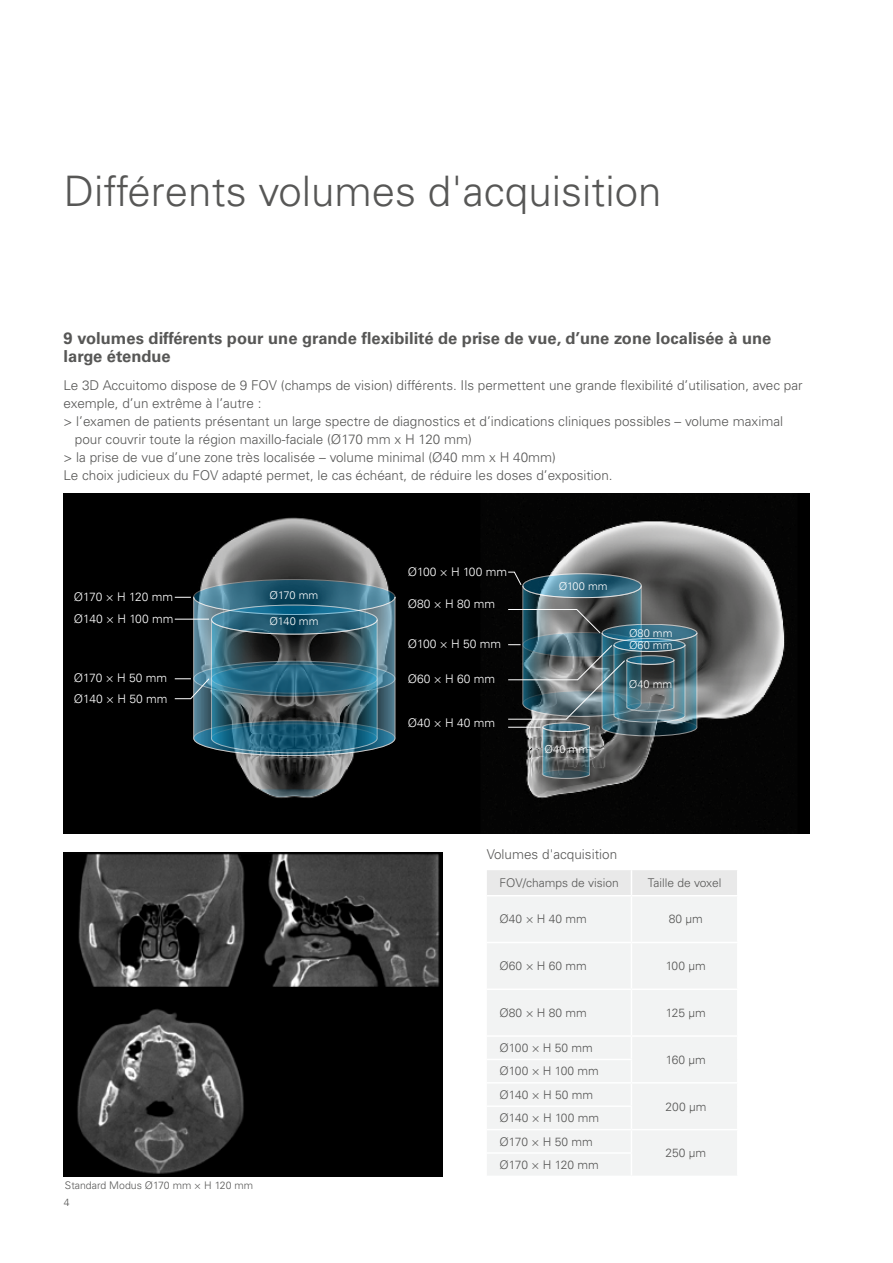
<style>
.page{position:relative;width:893px;height:1263px;background:#fff}
.page>*{position:absolute;margin:0;border:0;box-sizing:border-box;transform-origin:0 0}
.headline_1__28pt{font:300 42px "Univers LT Pro 45";color:#575756}
.copy_-_9pt_-_english{font:700 16.5px/18px "Univers LT Pro 65";color:#575756}
.copy_-_9pt_-_english-2{font:300 13.5px "Univers LT Pro 45";color:#575756}
.body_text_9pt_-_int_-_table{font:300 12px "Univers";color:#575756}
.copy_-_9pt_-_english-3{font:300 12px "Univers";color:#fff}
.body_text_9pt_-_int_-_table-2{font:300 12px "Univers LT Pro 45";color:#575756}
.copy_-_9pt_-_english-4{font:300 12px "Univers";color:#575756}
.copy_-_9pt_-_english-5{font:300 11.1px "Univers";color:#fff}
.copy_-_9pt_-_english-6{font:300 10.5px "Univers LT Pro 45";color:#575756}
.t1{font:300 10.5px "Univers";color:#575756}
</style>
<div class="page">
<img style="left:466px;top:494px;width:343px;height:340px">
<img style="left:64px;top:494px;width:384px;height:340px">
<div style="left:448px;top:494px;width:18px;height:340px;background:#000"></div>
<svg style="left:194px;top:579px;width:201px;height:35px;background:#35687e"></svg>
<svg style="left:260px;top:789px;width:68px;height:8px"></svg>
<img style="left:248px;top:518px;width:93px;height:13px">
<img style="left:64px;top:852px;width:378px;height:324px">
<svg style="left:508px;top:572px;width:189px;height:206px;background:#485a61"></svg>
<svg style="left:174px;top:597px;width:221px;height:159px;background:#375e6d"></svg>
<div style="left:487px;top:897px;width:250px;height:278px;background:#f2f3f3"></div>
<div style="left:487px;top:870px;width:250px;height:25px;background:#e9e9e9"></div>
<hr style="left:487px;top:942px;width:144px;height:1px;background:#fff">
<hr style="left:487px;top:988px;width:144px;height:2px;background:#fff">
<hr style="left:631px;top:1129px;width:107px;height:1px;background:#fff">
<hr style="left:487px;top:1035px;width:144px;height:2px;background:#fff">
<hr style="left:487px;top:1059px;width:145px;height:1px;background:#fff">
<hr style="left:487px;top:1105px;width:145px;height:2px;background:#fff">
<hr style="left:487px;top:1129px;width:144px;height:1px;background:#fff">
<hr style="left:487px;top:1152px;width:145px;height:2px;background:#fff">
<hr style="left:487px;top:1082px;width:144px;height:1px;background:#fff">
<hr style="left:631px;top:896px;width:1px;height:46px;background:#fff">
<hr style="left:631px;top:942px;width:107px;height:1px;background:#fff">
<hr style="left:631px;top:943px;width:1px;height:45px;background:#fff">
<hr style="left:631px;top:988px;width:107px;height:2px;background:#fff">
<hr style="left:631px;top:990px;width:1px;height:45px;background:#fff">
<hr style="left:631px;top:1035px;width:107px;height:2px;background:#fff">
<hr style="left:631px;top:1082px;width:107px;height:1px;background:#fff">
<svg style="left:631px;top:1037px;width:1px;height:138px"></svg>
<p class="headline_1__28pt" style="left:64px;top:163px;width:599px">Différents volumes d'acquisition</p>
<p class="copy_-_9pt_-_english" style="left:64px;top:328px;width:709px">9 volumes différents pour une grande flexibilité de prise de vue, d’une zone localisée à une large étendue</p>
<p class="copy_-_9pt_-_english-2" style="left:64px;top:376px;width:740px">Le 3D Accuitomo dispose de 9 FOV (champs de vision) différents. Ils permettent une grande flexibilité d’utilisation, avec par</p>
<p class="copy_-_9pt_-_english-2" style="left:64px;top:394px;width:199px">exemple, d’un extrême à l’autre :</p>
<p class="copy_-_9pt_-_english-2" style="left:64px;top:412px;width:721px">&gt; l’examen de patients présentant un large spectre de diagnostics et d’indications cliniques possibles – volume maximal</p>
<p class="copy_-_9pt_-_english-2" style="left:75px;top:430px;width:398px">pour couvrir toute la région maxillo-faciale (Ø170 mm x H 120 mm)</p>
<p class="copy_-_9pt_-_english-2" style="left:64px;top:448px;width:494px">&gt; la prise de vue d’une zone très localisée – volume minimal (Ø40 mm x H 40mm)</p>
<p class="copy_-_9pt_-_english-2" style="left:64px;top:466px;width:551px">Le choix judicieux du FOV adapté permet, le cas échéant, de réduire les doses d’exposition.</p>
<p class="copy_-_9pt_-_english-3" style="left:74px;top:589px;width:101px">Ø170 × H 120 mm</p>
<p class="copy_-_9pt_-_english-3" style="left:74px;top:611px;width:101px">Ø140 × H 100 mm</p>
<p class="copy_-_9pt_-_english-3" style="left:74px;top:670px;width:95px">Ø170 × H 50 mm</p>
<p class="copy_-_9pt_-_english-3" style="left:74px;top:692px;width:95px">Ø140 × H 50 mm</p>
<p class="copy_-_9pt_-_english-5" style="left:269px;top:588px;width:50px">Ø170 mm</p>
<p class="copy_-_9pt_-_english-5" style="left:269px;top:614px;width:51px">Ø140 mm</p>
<p class="copy_-_9pt_-_english-6" style="left:65px;top:1178px;width:190px">Standard Modus Ø170 mm × H 120 mm</p>
<p class="t1" style="left:64px;top:1195px;width:7px">4</p>
<p class="copy_-_9pt_-_english-3" style="left:408px;top:564px;width:101px">Ø100 × H 100 mm</p>
<p class="copy_-_9pt_-_english-3" style="left:408px;top:596px;width:89px">Ø80 × H 80 mm</p>
<p class="copy_-_9pt_-_english-3" style="left:408px;top:636px;width:95px">Ø100 × H 50 mm</p>
<p class="copy_-_9pt_-_english-3" style="left:408px;top:672px;width:89px">Ø60 × H 60 mm</p>
<p class="copy_-_9pt_-_english-3" style="left:408px;top:716px;width:89px">Ø40 × H 40 mm</p>
<p class="copy_-_9pt_-_english-5" style="left:559px;top:579px;width:51px">Ø100 mm</p>
<p class="copy_-_9pt_-_english-5" style="left:629px;top:626px;width:45px">Ø80 mm</p>
<p class="copy_-_9pt_-_english-5" style="left:629px;top:638px;width:45px">Ø60 mm</p>
<p class="copy_-_9pt_-_english-5" style="left:629px;top:677px;width:45px">Ø40 mm</p>
<p class="copy_-_9pt_-_english-5" style="left:545px;top:742px;width:45px">Ø40 mm</p>
<p class="copy_-_9pt_-_english-2" style="left:487px;top:845px;width:132px">Volumes d'acquisition</p>
<p class="body_text_9pt_-_int_-_table-2" style="left:500px;top:875px;width:121px">FOV/champs de vision</p>
<p class="body_text_9pt_-_int_-_table-2" style="left:648px;top:875px;width:75px">Taille de voxel</p>
<p class="body_text_9pt_-_int_-_table" style="left:500px;top:912px;width:89px">Ø40 × H 40 mm</p>
<p class="copy_-_9pt_-_english-4" style="left:669px;top:911px;width:36px">80 μm</p>
<p class="body_text_9pt_-_int_-_table" style="left:500px;top:959px;width:89px">Ø60 × H 60 mm</p>
<p class="body_text_9pt_-_int_-_table" style="left:666px;top:959px;width:42px">100 μm</p>
<p class="body_text_9pt_-_int_-_table" style="left:500px;top:1005px;width:89px">Ø80 × H 80 mm</p>
<p class="body_text_9pt_-_int_-_table" style="left:666px;top:1005px;width:42px">125 μm</p>
<p class="body_text_9pt_-_int_-_table" style="left:500px;top:1040px;width:95px">Ø100 × H 50 mm</p>
<p class="body_text_9pt_-_int_-_table" style="left:666px;top:1052px;width:42px">160 μm</p>
<p class="body_text_9pt_-_int_-_table" style="left:500px;top:1064px;width:101px">Ø100 × H 100 mm</p>
<p class="body_text_9pt_-_int_-_table" style="left:500px;top:1087px;width:95px">Ø140 × H 50 mm</p>
<p class="body_text_9pt_-_int_-_table" style="left:665px;top:1099px;width:42px">200 μm</p>
<p class="body_text_9pt_-_int_-_table" style="left:500px;top:1111px;width:101px">Ø140 × H 100 mm</p>
<p class="body_text_9pt_-_int_-_table" style="left:500px;top:1134px;width:95px">Ø170 × H 50 mm</p>
<p class="body_text_9pt_-_int_-_table" style="left:665px;top:1146px;width:42px">250 μm</p>
<p class="body_text_9pt_-_int_-_table" style="left:500px;top:1157px;width:101px">Ø170 × H 120 mm</p>
</div>
